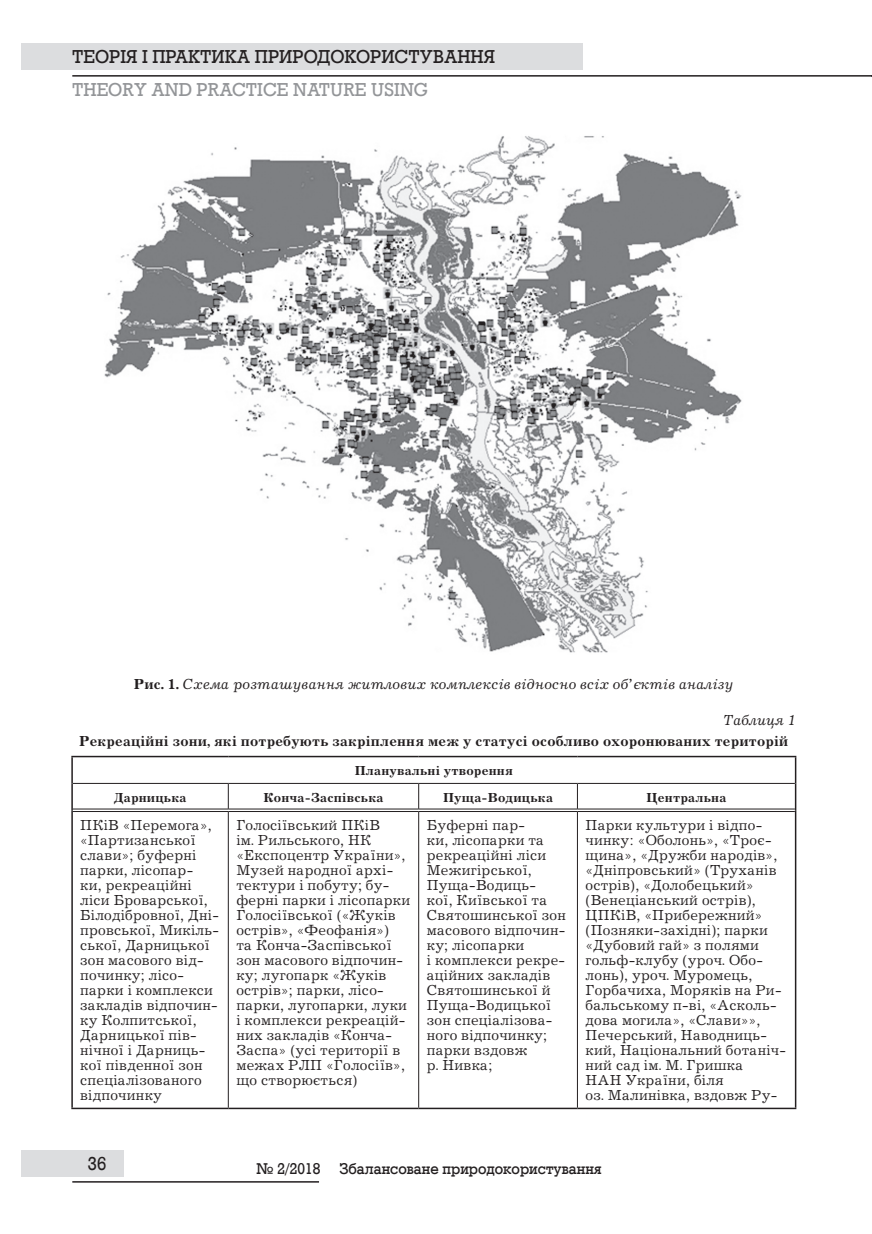
<style>
.page{position:relative;width:872px;height:1234px;background:#fff}
.page>*{position:absolute;margin:0;border:0;box-sizing:border-box;transform-origin:0 0}
.t1{font:18px "DIA Rodeo";color:#231f20}
.t2{font:18px "DIA Rodeo";color:#939598}
.t3{font:15px/15px "Journal C";letter-spacing:.015em;color:#231f20}
.t4{font:700 15px "Journal C";letter-spacing:.015em;color:#231f20}
.t5{font:italic 15px "Journal C";letter-spacing:.015em;color:#231f20}
.t6{font:15px "DIA Rodeo";color:#231f20}
.t7{font:700 13.5px "Journal C";letter-spacing:.015em;color:#231f20}
.s1{font-weight:700;font-style:normal}
</style>
<div class="page">
<div style="left:21px;top:1149px;width:102px;height:27px;background:#dcdddf"></div>
<hr style="left:72px;top:1180px;width:247px;height:2px;background:#231f20">
<hr style="left:72px;top:75px;width:800px;height:2px;background:#231f20">
<hr style="left:73px;top:782px;width:155px;height:1px;background:#231f20">
<hr style="left:228px;top:782px;width:191px;height:1px;background:#231f20">
<hr style="left:419px;top:782px;width:158px;height:1px;background:#231f20">
<hr style="left:577px;top:782px;width:218px;height:1px;background:#231f20">
<svg style="left:228px;top:783px;width:1px;height:25px"></svg>
<svg style="left:418px;top:783px;width:1px;height:25px"></svg>
<svg style="left:577px;top:783px;width:1px;height:25px"></svg>
<hr style="left:228px;top:811px;width:1px;height:296px;background:#231f20">
<hr style="left:418px;top:811px;width:1px;height:296px;background:#231f20">
<hr style="left:577px;top:811px;width:1px;height:296px;background:#231f20">
<hr style="left:71px;top:755px;width:157px;height:2px;background:#231f20">
<hr style="left:71px;top:757px;width:2px;height:26px;background:#231f20">
<hr style="left:228px;top:755px;width:191px;height:2px;background:#231f20">
<hr style="left:419px;top:755px;width:158px;height:2px;background:#231f20">
<hr style="left:577px;top:755px;width:219px;height:2px;background:#231f20">
<hr style="left:71px;top:783px;width:2px;height:27px;background:#231f20">
<svg style="left:795px;top:757px;width:1px;height:53px"></svg>
<hr style="left:71px;top:810px;width:2px;height:297px;background:#231f20">
<hr style="left:795px;top:810px;width:1px;height:297px;background:#231f20">
<hr style="left:71px;top:1107px;width:157px;height:1px;background:#231f20">
<hr style="left:228px;top:1107px;width:191px;height:1px;background:#231f20">
<hr style="left:419px;top:1107px;width:158px;height:1px;background:#231f20">
<hr style="left:577px;top:1107px;width:219px;height:1px;background:#231f20">
<hr style="left:73px;top:808px;width:155px;height:1px;background:#231f20">
<hr style="left:73px;top:811px;width:155px;height:1px;background:#231f20">
<hr style="left:228px;top:808px;width:191px;height:1px;background:#231f20">
<hr style="left:228px;top:811px;width:191px;height:1px;background:#231f20">
<hr style="left:419px;top:808px;width:158px;height:1px;background:#231f20">
<hr style="left:419px;top:811px;width:158px;height:1px;background:#231f20">
<hr style="left:577px;top:808px;width:218px;height:1px;background:#231f20">
<hr style="left:577px;top:811px;width:218px;height:1px;background:#231f20">
<div style="left:21px;top:43px;width:562px;height:27px;background:#dcdddf"></div>
<img style="left:104px;top:136px;width:638px;height:517px">
<p class="t1" style="left:72px;top:46px;width:424px">ТЕОРІЯ І ПРАКТИКА ПРИРОДОКОРИСТУВАННЯ</p>
<p class="t2" style="left:72px;top:79px;width:357px">THEORY AND PRACTICE NATURE USING</p>
<p class="t5" style="left:134px;top:676px;width:601px"><span class="s1">Рис. 1.</span> Схема розташування житлових комплексів відносно всіх об’єктів аналізу</p>
<p class="t5" style="left:723px;top:712px;width:73px">Таблиця 1</p>
<p class="t4" style="left:79px;top:732px;width:710px">Рекреаційні зони, які потребують закріплення меж у статусі особливо охоронюваних територій</p>
<p class="t7" style="left:355px;top:762px;width:160px">Планувальні утворення</p>
<p class="t7" style="left:114px;top:789px;width:74px">Дарницька</p>
<p class="t7" style="left:263px;top:789px;width:122px">Конча-Заспівська</p>
<p class="t7" style="left:443px;top:789px;width:111px">Пуща-Водицька</p>
<p class="t7" style="left:646px;top:789px;width:81px">Центральна</p>
<p class="t3" style="left:80px;top:817px;width:140px">ПКіВ «Перемога», «Партизанської слави»; буферні парки, лісопар-<br>ки, рекреаційні ліси Броварської,<br>Білодібровної, Дні&shy;провської, Микіль&shy;ської, Дарницької зон масового від&shy;починку; лісо&shy;парки і комплекси закладів відпочин&shy;ку Колпитської,<br>Дарницької пів&shy;нічної і Дарниць&shy;кої південної зон спеціалізованого відпочинку</p>
<p class="t3" style="left:236px;top:817px;width:175px">Голосіївський ПКіВ<br>ім. Рильського, НК «Експоцентр України»,<br>Музей народної архі&shy;тектури і побуту; бу&shy;ферні парки і лісопарки<br>Голосіївської («Жуків острів», «Феофанія»)<br>та Конча-Заспівської зон масового відпочин&shy;ку; лугопарк «Жуків острів»; парки, лісо&shy;парки, лугопарки, луки і комплекси рекреацій&shy;них закладів «Конча-<br>Заспа» (усі території в межах РЛП «Голосіїв», що створюється)</p>
<p class="t3" style="left:427px;top:817px;width:141px">Буферні пар-<br>ки, лісопарки та рекреаційні ліси<br>Межигірської,<br>Пуща-Водиць-<br>кої, Київської та<br>Святошинської зон масового відпочин&shy;ку; лісопарки<br>і комплекси рекре&shy;аційних закладів<br>Святошинської й<br>Пуща-Водицької зон спеціалізова&shy;ного відпочинку; парки вздовж<br>р. Нивка;</p>
<p class="t3" style="left:585px;top:817px;width:202px">Парки культури і відпо&shy;чинку: «Оболонь», «Троє&shy;щина», «Дружби народів», «Дніпровський» (Труханів острів), «Долобецький» (Венеціанський острів),<br>ЦПКіВ, «Прибережний» (Позняки-західні); парки «Дубовий гай» з полями гольф-клубу (уроч. Обо&shy;лонь), уроч. Муромець,<br>Горбачиха, Моряків на Ри&shy;бальському п-ві, «Асколь&shy;дова могила», «Слави»»,<br>Печерський, Наводниць&shy;кий, Національний ботаніч&shy;ний сад ім. М. Гришка<br>НАН України, біля<br>оз. Малинівка, вздовж Ру-</p>
<p class="t1" style="left:88px;top:1153px;width:20px">36</p>
<p class="t6" style="left:256px;top:1160px;width:65px">№ 2/2018</p>
<p class="t6" style="left:339px;top:1160px;width:264px">Збалансоване природокористування</p>
</div>
